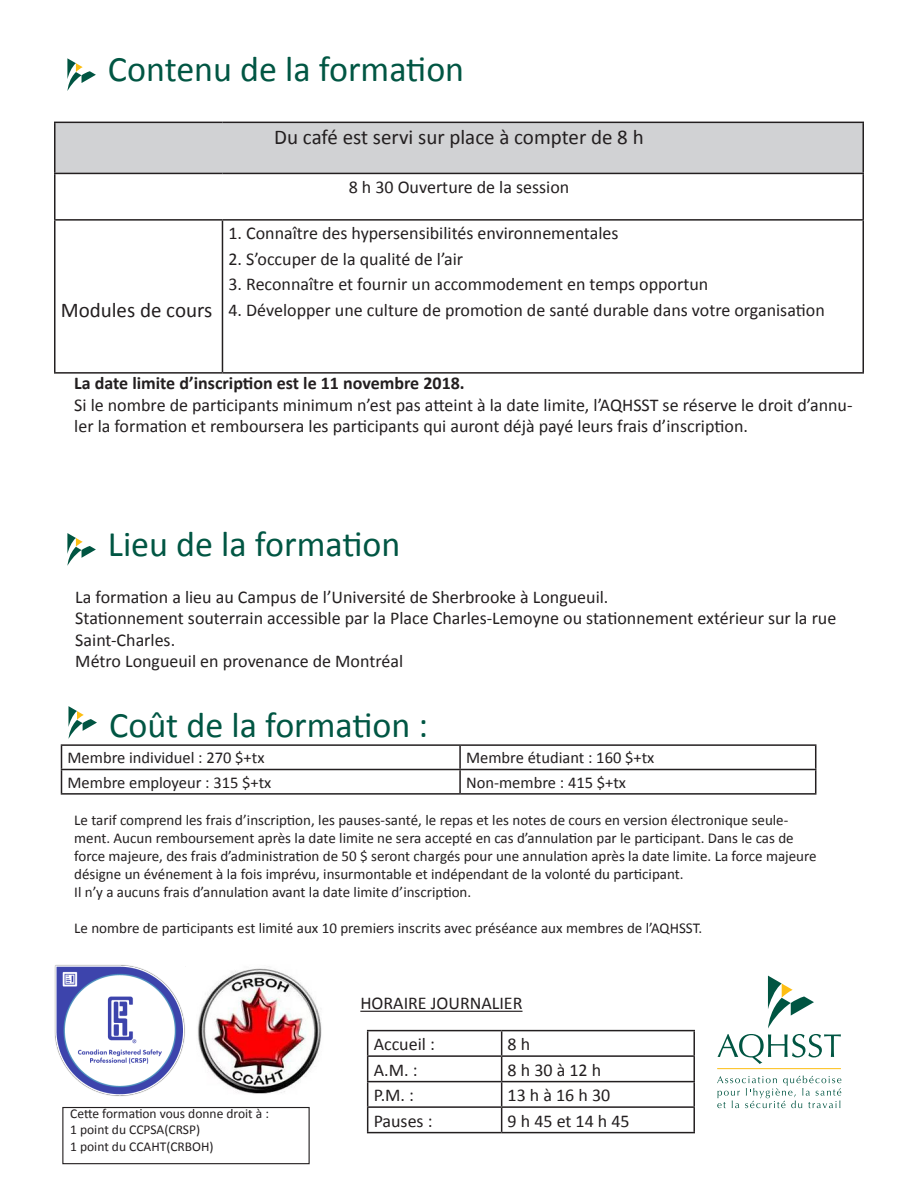
<style>
.page{position:relative;width:918px;height:1188px;background:#fff}
.page>*{position:absolute;margin:0;border:0;box-sizing:border-box;transform-origin:0 0}
.t1{font:36px "Calibri";color:#015643}
.t2{font:21px "Calibri";color:#231f20}
.t3{font:18px/21.6px "Calibri";color:#231f20}
.t4{font:700 18px "Calibri";color:#231f20}
.t5{font:16.5px "Calibri";color:#231f20}
.t6{font:15px/18px "Calibri";color:#231f20}
.t7{font:13.5px "Calibri";color:#231f20}
</style>
<div class="page">
<svg style="left:67px;top:58px;width:29px;height:33px"></svg>
<div style="left:55px;top:122px;width:808px;height:51px;background:#d1d2d4"></div>
<hr style="left:54px;top:122px;width:168px;height:1px;background:#231f20">
<hr style="left:54px;top:123px;width:2px;height:50px;background:#231f20">
<hr style="left:222px;top:122px;width:642px;height:1px;background:#231f20">
<hr style="left:862px;top:123px;width:2px;height:50px;background:#231f20">
<hr style="left:54px;top:173px;width:168px;height:1px;background:#231f20">
<hr style="left:54px;top:174px;width:2px;height:45px;background:#231f20">
<hr style="left:222px;top:173px;width:642px;height:1px;background:#231f20">
<hr style="left:862px;top:174px;width:2px;height:45px;background:#231f20">
<hr style="left:54px;top:219px;width:168px;height:2px;background:#231f20">
<hr style="left:54px;top:221px;width:2px;height:151px;background:#231f20">
<hr style="left:222px;top:219px;width:642px;height:2px;background:#231f20">
<hr style="left:222px;top:221px;width:1px;height:151px;background:#231f20">
<hr style="left:862px;top:221px;width:2px;height:151px;background:#231f20">
<hr style="left:54px;top:372px;width:168px;height:2px;background:#231f20">
<hr style="left:222px;top:372px;width:642px;height:2px;background:#231f20">
<hr style="left:367px;top:1030px;width:135px;height:1px;background:#231f20">
<hr style="left:502px;top:1030px;width:193px;height:1px;background:#231f20">
<hr style="left:693px;top:1031px;width:2px;height:24px;background:#231f20">
<hr style="left:367px;top:1055px;width:135px;height:2px;background:#231f20">
<hr style="left:502px;top:1055px;width:193px;height:2px;background:#231f20">
<hr style="left:693px;top:1057px;width:2px;height:24px;background:#231f20">
<hr style="left:367px;top:1081px;width:135px;height:1px;background:#231f20">
<hr style="left:502px;top:1081px;width:193px;height:1px;background:#231f20">
<hr style="left:693px;top:1082px;width:2px;height:24px;background:#231f20">
<hr style="left:367px;top:1106px;width:135px;height:2px;background:#231f20">
<svg style="left:367px;top:1031px;width:1px;height:101px"></svg>
<hr style="left:502px;top:1106px;width:193px;height:2px;background:#231f20">
<svg style="left:501px;top:1031px;width:1px;height:101px"></svg>
<hr style="left:693px;top:1108px;width:2px;height:24px;background:#231f20">
<hr style="left:367px;top:1132px;width:135px;height:1px;background:#231f20">
<hr style="left:502px;top:1132px;width:193px;height:1px;background:#231f20">
<hr style="left:61px;top:744px;width:399px;height:2px;background:#231f20">
<hr style="left:460px;top:744px;width:356px;height:2px;background:#231f20">
<hr style="left:459px;top:746px;width:2px;height:23px;background:#231f20">
<hr style="left:61px;top:769px;width:399px;height:1px;background:#231f20">
<svg style="left:61px;top:746px;width:1px;height:47px"></svg>
<hr style="left:460px;top:769px;width:356px;height:1px;background:#231f20">
<hr style="left:459px;top:770px;width:2px;height:23px;background:#231f20">
<svg style="left:815px;top:746px;width:1px;height:47px"></svg>
<hr style="left:61px;top:793px;width:399px;height:2px;background:#231f20">
<hr style="left:460px;top:793px;width:356px;height:2px;background:#231f20">
<div style="left:62px;top:1107px;width:248px;height:57px;border:1px solid #231f20"></div>
<svg style="left:718px;top:976px;width:123px;height:88px"></svg>
<hr style="left:717px;top:1068px;width:124px;height:1px;background:#fdbe12">
<svg style="left:717px;top:1076px;width:124px;height:32px"></svg>
<hr style="left:360px;top:1011px;width:163px;height:1px;background:#231f20">
<img style="left:54px;top:965px;width:268px;height:131px">
<svg style="left:68px;top:706px;width:29px;height:33px"></svg>
<svg style="left:67px;top:533px;width:29px;height:33px"></svg>
<p class="t1" style="left:108px;top:46px;width:358px">Contenu de la formation</p>
<p class="t2" style="left:61px;top:297px;width:153px">Modules de cours</p>
<p class="t2" style="left:274px;top:124px;width:371px">Du café est servi sur place à compter de 8 h</p>
<p class="t3" style="left:349px;top:176px;width:222px">8 h 30 Ouverture de la session</p>
<p class="t3" style="left:228px;top:223px;width:392px">1. Connaître des hypersensibilités environnementales</p>
<p class="t3" style="left:228px;top:248px;width:236px">2. S’occuper de la qualité de l’air</p>
<p class="t3" style="left:228px;top:274px;width:481px">3. Reconnaître et fournir un accommodement en temps opportun</p>
<p class="t3" style="left:228px;top:299px;width:598px">4. Développer une culture de promotion de santé durable dans votre organisation</p>
<p class="t4" style="left:74px;top:372px;width:392px">La date limite d’inscription est le 11 novembre 2018.</p>
<p class="t3" style="left:74px;top:394px;width:780px">Si le nombre de participants minimum n’est pas atteint à la date limite, l’AQHSST se réserve le droit d’annu&shy;ler la formation et remboursera les participants qui auront déjà payé leurs frais d’inscription.</p>
<p class="t1" style="left:108px;top:521px;width:294px">Lieu de la formation</p>
<p class="t3" style="left:75px;top:586px;width:535px">La formation a lieu au Campus de l’Université de Sherbrooke à Longueuil.</p>
<p class="t3" style="left:75px;top:608px;width:763px">Stationnement souterrain accessible par la Place Charles-Lemoyne ou stationnement extérieur sur la rue<br>Saint-Charles.</p>
<p class="t3" style="left:75px;top:651px;width:329px">Métro Longueuil en provenance de Montréal</p>
<p class="t1" style="left:109px;top:703px;width:321px">Coût de la formation :</p>
<p class="t5" style="left:68px;top:748px;width:199px">Membre individuel : 270 $+tx</p>
<p class="t5" style="left:466px;top:748px;width:190px">Membre étudiant : 160 $+tx</p>
<p class="t5" style="left:68px;top:772px;width:205px">Membre employeur : 315 $+tx</p>
<p class="t5" style="left:466px;top:772px;width:162px">Non-membre : 415 $+tx</p>
<p class="t6" style="left:74px;top:811px;width:744px">Le tarif comprend les frais d’inscription, les pauses-santé, le repas et les notes de cours en version électronique seule&shy;ment. Aucun remboursement après la date limite ne sera accepté en cas d’annulation par le participant. Dans le cas de force majeure, des frais d’administration de 50 $ seront chargés pour une annulation après la date limite. La force majeure désigne un événement à la fois imprévu, insurmontable et indépendant de la volonté du participant.</p>
<p class="t6" style="left:74px;top:883px;width:399px">Il n’y a aucuns frais d’annulation avant la date limite d’inscription.</p>
<p class="t6" style="left:74px;top:919px;width:630px">Le nombre de participants est limité aux 10 premiers inscrits avec préséance aux membres de l’AQHSST.</p>
<p class="t7" style="left:70px;top:1105px;width:200px">Cette formation vous donne droit à :</p>
<p class="t7" style="left:70px;top:1121px;width:131px">1 point du CCPSA(CRSP)</p>
<p class="t7" style="left:70px;top:1138px;width:145px">1 point du CCAHT(CRBOH)</p>
<p class="t3" style="left:360px;top:993px;width:164px">HORAIRE JOURNALIER</p>
<p class="t3" style="left:374px;top:1033px;width:63px">Accueil :</p>
<p class="t3" style="left:508px;top:1033px;width:24px">8h</p>
<p class="t3" style="left:374px;top:1059px;width:45px">A.M. :</p>
<p class="t3" style="left:508px;top:1059px;width:95px">8h30 à 12h</p>
<p class="t3" style="left:374px;top:1084px;width:42px">P.M. :</p>
<p class="t3" style="left:508px;top:1084px;width:104px">13 h à 16 h 30</p>
<p class="t3" style="left:374px;top:1110px;width:60px">Pauses :</p>
<p class="t3" style="left:508px;top:1110px;width:124px">9 h 45 et 14 h 45</p>
</div>
